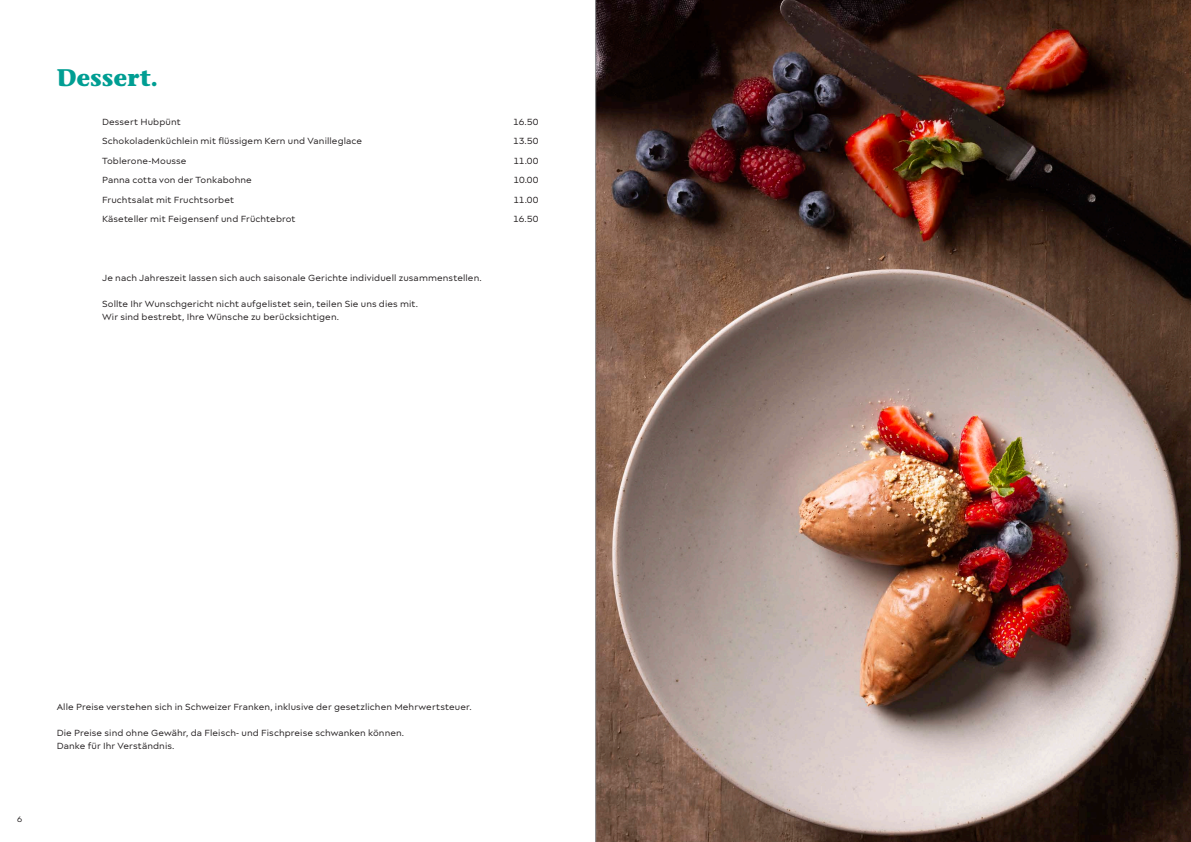
<style>
.page{position:relative;width:1191px;height:842px;background:#fff}
.page>*{position:absolute;margin:0;border:0;box-sizing:border-box;transform-origin:0 0}
.Titel_Innenseite_2{font:700 24px "Stone Informal ITC Pro";letter-spacing:.01em;color:#009e93}
.Lauftext{font:9.5px "Matteo";letter-spacing:.01em;color:#231f20}
.Lauftext_Tab_19_5{font:9.5px "Matteo";letter-spacing:.01em;color:#231f20}
.t1{font:8.5px "Matteo";color:#231f20}
</style>
<div class="page">
<img style="left:596px;top:0;width:595px;height:842px">
<hr style="left:595px;top:0;width:1px;height:842px;background:#939598">
<p class="Titel_Innenseite_2" style="left:57px;top:62px;width:103px">Dessert.</p>
<p class="Lauftext_Tab_19_5" style="left:102px;top:116px;width:80px">Dessert Hubpünt</p>
<p class="Lauftext_Tab_19_5" style="left:513px;top:116px;width:27px">16.50</p>
<p class="Lauftext_Tab_19_5" style="left:102px;top:136px;width:261px">Schokoladenküchlein mit flüssigem Kern und Vanilleglace</p>
<p class="Lauftext_Tab_19_5" style="left:513px;top:136px;width:27px">13.50</p>
<p class="Lauftext_Tab_19_5" style="left:102px;top:155px;width:86px">Toblerone-Mousse</p>
<p class="Lauftext_Tab_19_5" style="left:513px;top:155px;width:27px">11.00</p>
<p class="Lauftext_Tab_19_5" style="left:102px;top:175px;width:151px">Panna cotta von der Tonkabohne</p>
<p class="Lauftext_Tab_19_5" style="left:513px;top:175px;width:26px">10.00</p>
<p class="Lauftext_Tab_19_5" style="left:102px;top:194px;width:133px">Fruchtsalat mit Fruchtsorbet</p>
<p class="Lauftext_Tab_19_5" style="left:513px;top:194px;width:27px">11.00</p>
<p class="Lauftext_Tab_19_5" style="left:102px;top:214px;width:195px">Käseteller mit Feigensenf und Früchtebrot</p>
<p class="Lauftext_Tab_19_5" style="left:513px;top:214px;width:27px">16.50</p>
<p class="Lauftext" style="left:102px;top:272px;width:381px">Je nach Jahreszeit lassen sich auch saisonale Gerichte individuell zusammenstellen.</p>
<p class="Lauftext" style="left:102px;top:298px;width:317px">Sollte Ihr Wunschgericht nicht aufgelistet sein, teilen Sie uns dies mit.</p>
<p class="Lauftext" style="left:102px;top:311px;width:238px">Wir sind bestrebt, Ihre Wünsche zu berücksichtigen.</p>
<p class="t1" style="left:17px;top:814px;width:7px">6</p>
<p class="Lauftext" style="left:57px;top:701px;width:416px">Alle Preise verstehen sich in Schweizer Franken, inklusive der gesetzlichen Mehrwertsteuer.</p>
<p class="Lauftext" style="left:57px;top:727px;width:349px">Die Preise sind ohne Gewähr, da Fleisch- und Fischpreise schwanken können.</p>
<p class="Lauftext" style="left:57px;top:740px;width:119px">Danke für Ihr Verständnis.</p>
</div>
